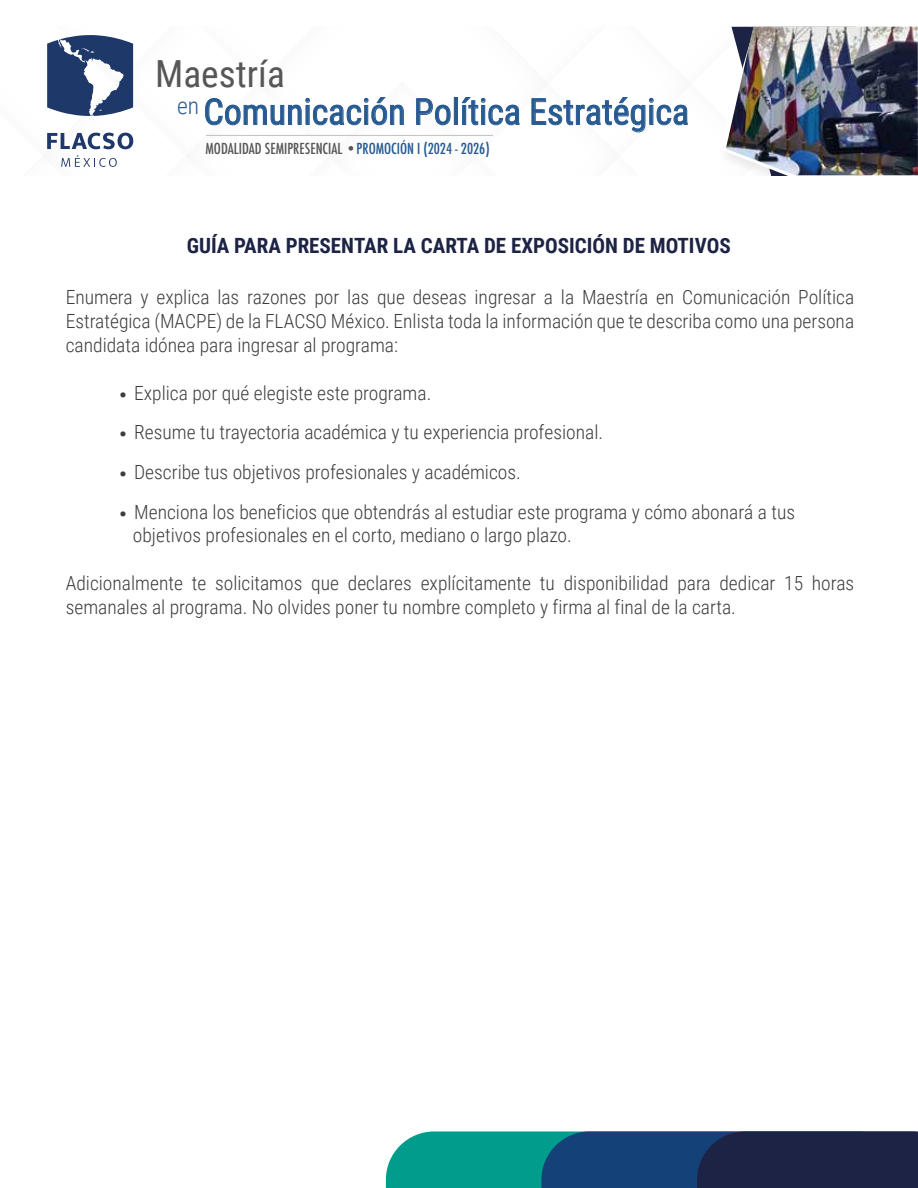
<style>
.page{position:relative;width:918px;height:1188px;background:#fff}
.page>*{position:absolute;margin:0;border:0;box-sizing:border-box;transform-origin:0 0}
.t1{font:37.35px "Roboto Condensed";color:#575756}
.t2{font:35.85px "Roboto Condensed";color:#275a91}
.t3{font:300 23.55px "Roboto Condensed";color:#275a91}
.t4{font:700 21px "Roboto Condensed";color:#1d2344}
.t5{font:300 19.5px/24px "Roboto Condensed";color:#3c3c3b}
.t6{font:500 condensed 14.85px "Futura";color:#575756}
.s1{color:#275a91}
.s2{font-family:"Myriad Pro";font-weight:700}
</style>
<div class="page">
<img style="left:731px;top:26px;width:144px;height:1px">
<img style="left:47px;top:27px;width:871px;height:148px">
<svg style="left:386px;top:1131px;width:532px;height:57px;background:#17556d"></svg>
<h1 class="t1" style="left:155px;top:47px;width:131px">Maestría</h1>
<h2 class="t2" style="left:203px;top:87px;width:487px">Comunicación Política Estratégica</h2>
<p class="t3" style="left:177px;top:89px;width:24px">en</p>
<p class="t6" style="left:206px;top:139px;width:286px">MODALIDAD SEMIPRESENCIAL •<span class="s1">PROMOCIÓN I (2024 - 2026)</span></p>
<p class="t4" style="left:187px;top:231px;width:545px">GUÍA PARA PRESENTAR LA CARTA DE EXPOSICIÓN DE MOTIVOS</p>
<p class="t5" style="left:66px;top:285px;width:790px;text-align:justify">Enumera y explica las razones por las que deseas ingresar a la Maestría en Comunicación Política Estratégica (MACPE) de la FLACSO México. Enlista toda la información que te describa como una persona candidata idónea para ingresar al programa:</p>
<p class="t5" style="left:120px;top:380px;width:313px"><span class="s2">•</span> Explica por qué elegiste este programa.</p>
<p class="t5" style="left:120px;top:420px;width:485px"><span class="s2">•</span> Resume tu trayectoria académica y tu experiencia profesional.</p>
<p class="t5" style="left:120px;top:459px;width:403px"><span class="s2">•</span> Describe tus objetivos profesionales y académicos.</p>
<p class="t5" style="left:133px;top:499px;width:664px;line-height:23.4px;text-indent:-13px"><span class="s2">•</span> Menciona los beneficios que obtendrás al estudiar este programa y cómo abonará a tus objetivos profesionales en el corto, mediano o largo plazo.</p>
<p class="t5" style="left:66px;top:570px;width:790px">Adicionalmente te solicitamos que declares explícitamente tu disponibilidad para dedicar 15 horas semanales al programa. No olvides poner tu nombre completo y firma al final de la carta.</p>
</div>
